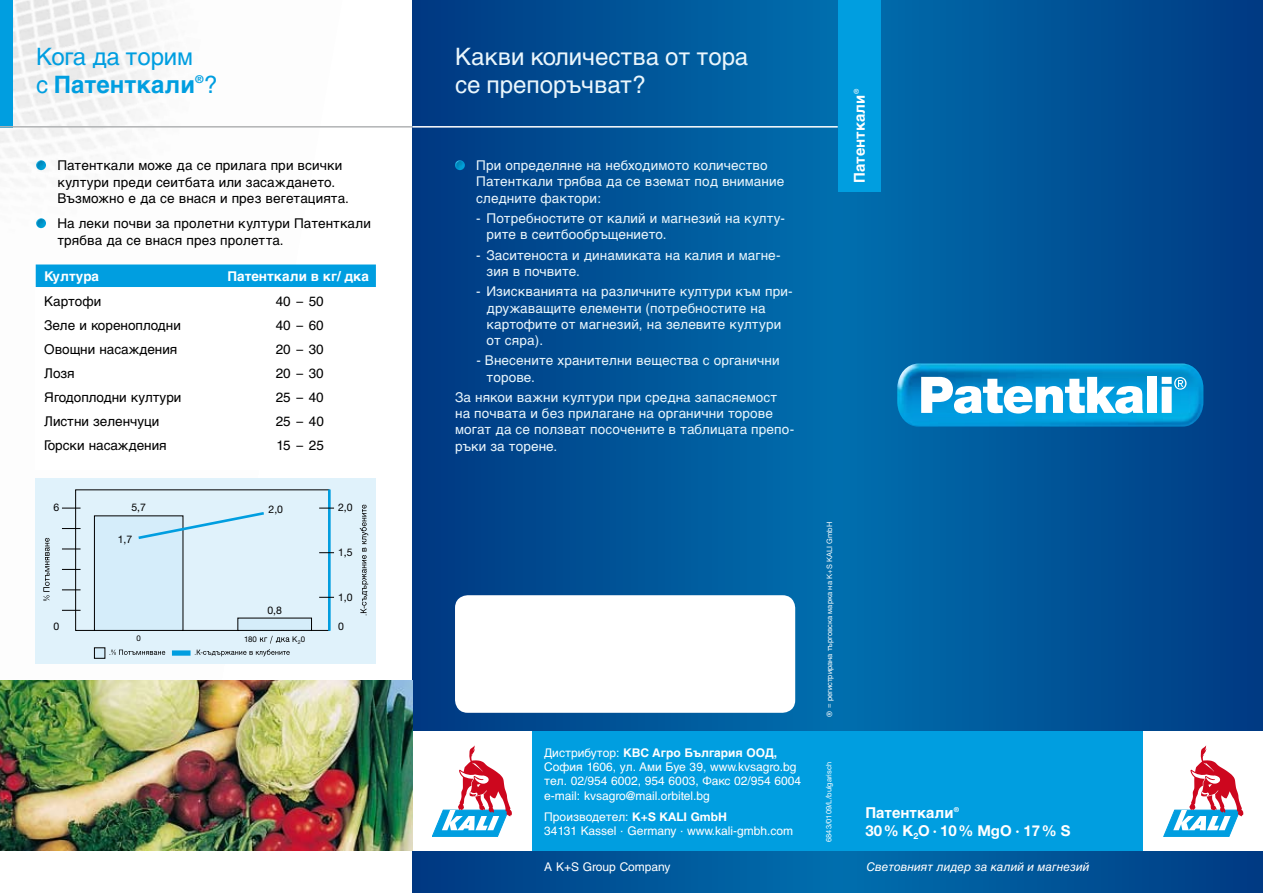
<style>
.page{position:relative;width:1263px;height:893px;background:#fff}
.page>*{position:absolute;margin:0;border:0;box-sizing:border-box;transform-origin:0 0}
.t1{font:24px/27px "Helvetica Cyr Upright";color:#eaf6fc}
.t2{font:700 24px "Helvetica Cyr";color:#009ee0}
.t3{font:24px "Helvetica Cyr Upright";letter-spacing:-.005em;color:#009ee0}
.t4{font:700 15px "Helvetica Cyr";color:#fff}
.t5{font:700 15px "Helvetica Neue";color:#fff}
.t6{font:13.5px/16.2px "Helvetica Cyr Upright";letter-spacing:.01em;color:#eaf6fc}
.t7{font:13.5px/16.5px "Helvetica Cyr Upright";color:#000}
.t8{font:700 13.5px "Helvetica Cyr";color:#fff}
.t9{font:12px/14.4px "Helvetica Cyr Upright";color:#fff}
.t10{font:700 12px "Helvetica Cyr";color:#fff}
.t11{font:12px "Helvetica Cyr Inclined";color:#fff}
.t12{font:700 10.8px "Helvetica Neue";color:#009ee0}
.t13{font:10.5px "Helvetica Neue";color:#000}
.t14{font:10.5px "Helvetica Neue CE";color:#000}
.t15{font:7.8px "Helvetica Neue CE";color:#000}
.t16{font:7.8px "Helvetica Neue";color:#000}
.t17{font:7.5px "Helvetica Cyr Upright";color:#fff}
.t18{font:7.5px "Helvetica Neue";color:#fff}
.t19{font:500 6.75px "Helvetica Neue";color:#fff}
.t20{font:700 6.75px "Helvetica Neue";color:#fff}
.s1{font-family:"Helvetica Cyr Upright";font-weight:400}
.s2{font-family:"Helvetica Neue"}
.s3{font-family:"Helvetica Neue";font-weight:700}
</style>
<div class="page">
<img style="left:0;top:0;width:165px;height:664px">
<svg style="left:36px;top:160px;width:10px;height:10px"></svg>
<svg style="left:36px;top:218px;width:10px;height:10px"></svg>
<div style="left:412px;top:0;width:426px;height:893px;background:linear-gradient(to right,#013881,#006fae)"></div>
<div style="left:0;top:0;width:13px;height:128px;background:#009ee0"></div>
<div style="left:838px;top:0;width:425px;height:893px;background:linear-gradient(to right,#006fae,#013a82)"></div>
<div style="left:838px;top:0;width:42px;height:191px;background:#009ee0"></div>
<div style="left:838px;top:731px;width:306px;height:119px;background:#009ee0"></div>
<div style="left:1144px;top:731px;width:119px;height:119px;background:#fff"></div>
<svg style="left:1163px;top:745px;width:80px;height:91px"></svg>
<div style="left:531px;top:731px;width:307px;height:119px;background:#009ee0"></div>
<hr style="left:0;top:126px;width:412px;height:2px;background:#b1b3b4">
<div style="left:412px;top:731px;width:119px;height:119px;background:#fff"></div>
<svg style="left:432px;top:745px;width:80px;height:91px"></svg>
<img style="left:897px;top:364px;width:306px;height:63px">
<svg style="left:921px;top:377px;width:222px;height:37px"></svg>
<div style="left:1147px;top:377px;width:10px;height:36px;background:#fff"></div>
<svg style="left:1162px;top:377px;width:24px;height:36px"></svg>
<hr style="left:412px;top:126px;width:426px;height:2px;background:#fff">
<svg style="left:455px;top:160px;width:10px;height:10px"></svg>
<div style="left:36px;top:270px;width:340px;height:199px;background:#fff"></div>
<div style="left:36px;top:264px;width:340px;height:23px;background:#009ee0"></div>
<img style="left:0;top:680px;width:412px;height:170px">
<div style="left:36px;top:478px;width:340px;height:186px;background:#e0f2fb"></div>
<div style="left:75px;top:489px;width:254px;height:142px;border:1px solid #000"></div>
<hr style="left:328px;top:489px;width:3px;height:142px;background:#009ee0">
<svg style="left:62px;top:610px;width:19px;height:1px"></svg>
<svg style="left:62px;top:589px;width:19px;height:1px"></svg>
<svg style="left:62px;top:569px;width:19px;height:1px"></svg>
<svg style="left:62px;top:549px;width:19px;height:1px"></svg>
<svg style="left:62px;top:528px;width:19px;height:1px"></svg>
<svg style="left:62px;top:508px;width:19px;height:1px"></svg>
<svg style="left:319px;top:508px;width:15px;height:1px"></svg>
<svg style="left:319px;top:552px;width:15px;height:1px"></svg>
<svg style="left:319px;top:597px;width:15px;height:1px"></svg>
<svg style="left:43px;top:538px;width:7px;height:63px"></svg>
<svg style="left:360px;top:505px;width:8px;height:110px"></svg>
<svg style="left:110px;top:636px;width:180px;height:20px"></svg>
<div style="left:94px;top:516px;width:89px;height:114px;background:#d5edfa"></div>
<div style="left:94px;top:515px;width:89px;height:116px;border:1px solid #000"></div>
<div style="left:238px;top:618px;width:73px;height:12px;background:#d5edfa"></div>
<div style="left:237px;top:618px;width:75px;height:13px;border:1px solid #000"></div>
<div style="left:94px;top:648px;width:11px;height:10px;background:#d5edfa"></div>
<div style="left:94px;top:647px;width:11px;height:12px;border:1px solid #000"></div>
<div style="left:172px;top:650px;width:19px;height:6px;background:#009ee0"></div>
<svg style="left:136px;top:512px;width:128px;height:29px"></svg>
<div style="left:455px;top:595px;width:340px;height:118px;background:#fff;border-radius:13px"></div>
<h1 class="t3" style="left:36px;top:44px;width:159px">Кога да торим</h1>
<h1 class="t2" style="left:36px;top:70px;width:183px"><span class="s1">с</span> Патенткали <span class="s1">?</span></h1>
<p class="t12" style="left:195px;top:72px;width:10px">®</p>
<p class="t7" style="left:57px;top:157px;width:293px">Патенткали може да се прилага при всички култури преди сеитбата или засаждането.<br>Възможно е да се внася и през вегетацията.</p>
<p class="t7" style="left:57px;top:215px;width:315px">На леки почви за пролетни култури Патенткали трябва да се внася през пролетта.</p>
<p class="t8" style="left:44px;top:268px;width:56px">Култура</p>
<p class="t8" style="left:227px;top:268px;width:143px">Патенткали в кг/ дка</p>
<p class="t7" style="left:44px;top:293px;width:59px">Картофи</p>
<p class="t7" style="left:276px;top:293px;width:50px">40 – 50</p>
<p class="t7" style="left:44px;top:317px;width:138px">Зеле и кореноплодни</p>
<p class="t7" style="left:276px;top:317px;width:50px">40 – 60</p>
<p class="t7" style="left:44px;top:341px;width:135px">Овощни насаждения</p>
<p class="t7" style="left:276px;top:341px;width:50px">20 – 30</p>
<p class="t7" style="left:44px;top:365px;width:32px">Лозя</p>
<p class="t7" style="left:276px;top:365px;width:50px">20 – 30</p>
<p class="t7" style="left:44px;top:389px;width:139px">Ягодоплодни култури</p>
<p class="t7" style="left:276px;top:389px;width:50px">25 – 40</p>
<p class="t7" style="left:44px;top:413px;width:116px">Листни зеленчуци</p>
<p class="t7" style="left:276px;top:413px;width:50px">25 – 40</p>
<p class="t7" style="left:44px;top:437px;width:124px">Горски насаждения</p>
<p class="t7" style="left:276px;top:437px;width:49px">15 – 25</p>
<p class="t13" style="left:53px;top:501px;width:7px">6</p>
<p class="t13" style="left:131px;top:501px;width:16px">5,7</p>
<p class="t13" style="left:338px;top:501px;width:16px">2,0</p>
<p class="t13" style="left:338px;top:546px;width:16px">1,5</p>
<p class="t13" style="left:338px;top:590px;width:16px">1,0</p>
<p class="t13" style="left:269px;top:503px;width:16px">2,0</p>
<p class="t13" style="left:118px;top:533px;width:16px">1,7</p>
<p class="t14" style="left:267px;top:603px;width:16px">0,8</p>
<p class="t13" style="left:54px;top:620px;width:7px">0</p>
<p class="t13" style="left:338px;top:620px;width:7px">0</p>
<p class="t16" style="left:137px;top:634px;width:6px">0</p>
<p class="t15" style="left:244px;top:634px;width:14px">180</p>
<p class="t15" style="left:292px;top:634px;width:14px">K<sub>2</sub>0</p>
<h1 class="t1" style="left:455px;top:44px;width:295px">Какви количества от тора се препоръчват?</h1>
<p class="t6" style="left:476px;top:157px;width:310px">При определяне на небходимото количество<br>Патенткали трябва да се вземат под внимание следните фактори:</p>
<p class="t6" style="left:486px;top:210px;width:300px;text-indent:-10px">- Потребностите от калий и магнезий на култу&shy;рите в сеитбообръщението.</p>
<p class="t6" style="left:486px;top:247px;width:296px;text-indent:-10px">- Заситеноста и динамиката на калия и магне&shy;зия в почвите.</p>
<p class="t6" style="left:486px;top:284px;width:308px;text-indent:-10px">- Изискванията на различните култури към при&shy;дружаващите елементи (потребностите на картофите от магнезий, на зелевите култури от сяра).</p>
<p class="t6" style="left:487px;top:353px;width:294px;text-indent:-10px">- Внесените хранителни вещества с органични торове.</p>
<p class="t6" style="left:455px;top:389px;width:341px">За някои важни култури при средна запасяемост на почвата и без прилагане на органични торове могат да се ползват посочените в таблицата препо&shy;ръки за торене.</p>
<p class="t19" style="left:852px;top:94px;width:7px;rotate:-90deg">®</p>
<p class="t4" style="left:851px;top:183px;width:90px;rotate:-90deg">Патенткали</p>
<p class="t17" style="left:825px;top:716px;width:196px;rotate:-90deg"><span class="s2">® =</span> регистрирана търговска марка на <span class="s2">K+S KALI GmbH</span></p>
<p class="t10" style="left:544px;top:745px;width:234px"><span class="s1">Дистрибутор:</span> КВС Агро България ООД,</p>
<p class="t9" style="left:544px;top:760px;width:258px">София 1606, ул. Ами Буе 39, www.kvsagro.bg тел. 02/954 6002, 954 6003, Факс 02/954 6004 e-mail: kvsagro@mail.orbitel.bg</p>
<p class="t9" style="left:544px;top:809px;width:250px">Производетел: <span class="s3">K+S KALI GmbH<br></span>34131 Kassel · Germany · www.kali-gmbh.com</p>
<p class="t9" style="left:544px;top:859px;width:128px">A K+S Group Company</p>
<p class="t11" style="left:866px;top:860px;width:225px">Световният лидер за калий и магнезий</p>
<p class="t18" style="left:824px;top:842px;width:81px;rotate:-90deg">6843/0109/L/bulgarisch</p>
<p class="t4" style="left:865px;top:804px;width:90px">Патенткали</p>
<p class="t20" style="left:954px;top:805px;width:7px">®</p>
<p class="t5" style="left:865px;top:821px;width:207px">30% K<sub>2</sub>O · 10% MgO · 17% S</p>
</div>
